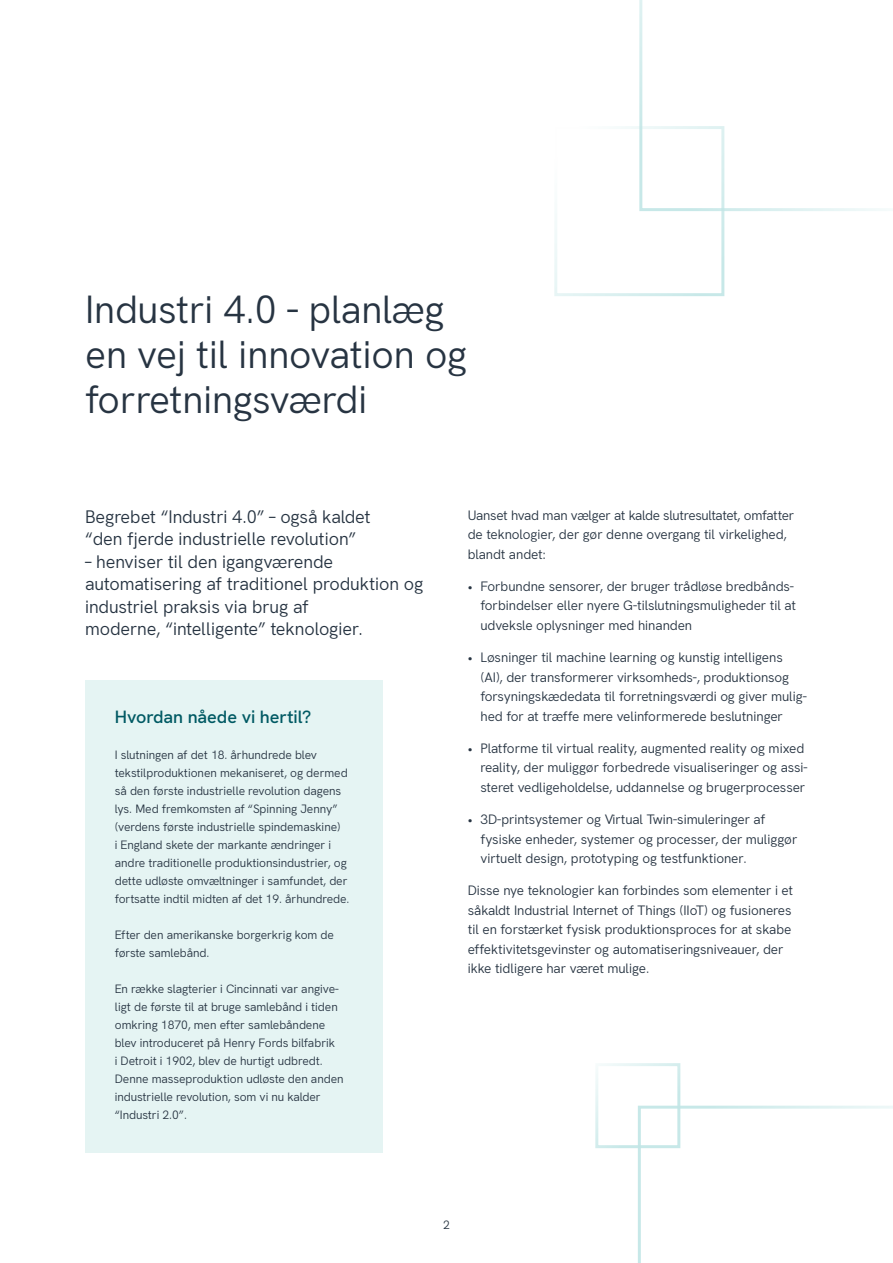
<style>
.page{position:relative;width:893px;height:1263px;background:#fff}
.page>*{position:absolute;margin:0;border:0;box-sizing:border-box;transform-origin:0 0}
.t1{font:39px/45px "Hanken Grotesk";letter-spacing:-.01em;color:#273442}
.t2{font:18px/22.5px "Hanken Grotesk";letter-spacing:-.01em;color:#273442}
.t3{font:600 18px "Hanken Grotesk";color:#005963}
.t4{font:13.5px/19.5px "Hanken Grotesk";letter-spacing:-.01em;color:#273442}
.t5{font:12px/18px "Hanken Grotesk";letter-spacing:-.01em;color:#273442}
</style>
<div class="page">
<div style="left:85px;top:680px;width:298px;height:472px;background:#e5f4f3"></div>
<svg style="left:639px;top:0;width:247px;height:211px"></svg>
<div style="left:554px;top:126px;width:170px;height:170px;border:3px solid #c2e6e6"></div>
<svg style="left:638px;top:1106px;width:255px;height:157px"></svg>
<div style="left:595px;top:1063px;width:85px;height:85px;border:3px solid #c2e6e6"></div>
<h1 class="t1" style="left:85px;top:284px;width:384px">Industri 4.0 - planlæg en vej til innovation og forretningsværdi</h1>
<h2 class="t2" style="left:85px;top:504px;width:287px">Begrebet “Industri 4.0” – også kaldet “den fjerde industrielle revolution”</h2>
<h2 class="t2" style="left:85px;top:549px;width:340px">– henviser til den igangværende automatisering af traditionel produktion og industriel praksis via brug af<br>moderne, “intelligente” teknologier.</h2>
<h2 class="t3" style="left:115px;top:702px;width:198px">Hvordan nåede vi hertil?</h2>
<p class="t5" style="left:115px;top:744px;width:236px">I slutningen af det 18. århundrede blev tekstilproduktionen mekaniseret, og dermed så den første industrielle revolution dagens lys. Med fremkomsten af “Spinning Jenny” (verdens første industrielle spindemaskine)<br>i England skete der markante ændringer i andre traditionelle produktionsindustrier, og dette udløste omvæltninger i samfundet, der fortsatte indtil midten af det 19. århundrede.</p>
<p class="t5" style="left:115px;top:924px;width:221px">Efter den amerikanske borgerkrig kom de første samlebånd.</p>
<p class="t5" style="left:115px;top:978px;width:230px">En række slagterier i Cincinnati var angive&shy;ligt de første til at bruge samlebånd i tiden omkring 1870, men efter samlebåndene blev introduceret på Henry Fords bilfabrik<br>i Detroit i 1902, blev de hurtigt udbredt.<br>Denne masseproduktion udløste den anden industrielle revolution, som vi nu kalder “Industri 2.0”.</p>
<p class="t4" style="left:468px;top:504px;width:328px">Uanset hvad man vælger at kalde slutresultatet, omfatter de teknologier, der gør denne overgang til virkelighed, blandt andet:</p>
<p class="t4" style="left:480px;top:575px;width:317px;text-indent:-13px">• Forbundne sensorer, der bruger trådløse bredbånds&shy;forbindelser eller nyere G-tilslutningsmuligheder til at udveksle oplysninger med hinanden</p>
<p class="t4" style="left:480px;top:647px;width:328px;text-indent:-13px">• Løsninger til machine learning og kunstig intelligens (AI), der transformerer virksomheds-, produktionsog forsyningskædedata til forretningsværdi og giver mulig&shy;hed for at træffe mere velinformerede beslutninger</p>
<p class="t4" style="left:480px;top:737px;width:329px;text-indent:-13px">• Platforme til virtual reality, augmented reality og mixed reality, der muliggør forbedrede visualiseringer og assi&shy;steret vedligeholdelse, uddannelse og brugerprocesser</p>
<p class="t4" style="left:480px;top:808px;width:318px;text-indent:-13px">• 3D-printsystemer og Virtual Twin-simuleringer af fysiske enheder, systemer og processer, der muliggør virtuelt design, prototyping og testfunktioner.</p>
<p class="t4" style="left:468px;top:880px;width:327px">Disse nye teknologier kan forbindes som elementer i et såkaldt Industrial Internet of Things (IIoT) og fusioneres til en forstærket fysisk produktionsproces for at skabe effektivitetsgevinster og automatiseringsniveauer, der ikke tidligere har været mulige.</p>
<p class="t5" style="left:443px;top:1214px;width:8px">2</p>
</div>
